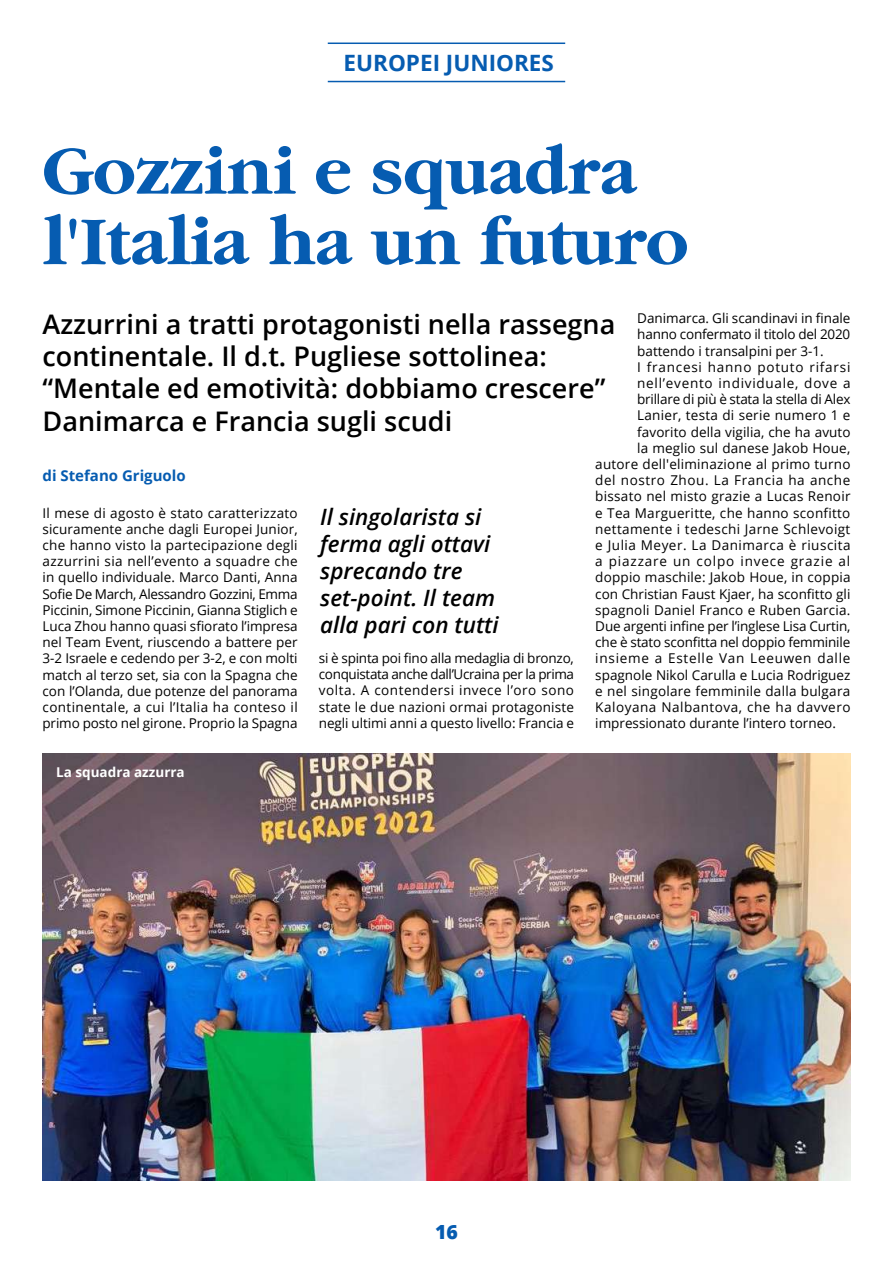
<style>
.page{position:relative;width:893px;height:1263px;background:#fff}
.page>*{position:absolute;margin:0;border:0;box-sizing:border-box;transform-origin:0 0}
.t1{font:900 70.5px/70.5px "Garamond Black S Si";color:#065cb1}
.t2{font:600 27px/32.4px "Open Sans";color:#000}
.t3{font:italic 600 22.5px/27px "Open Sans";color:#000}
.t4{font:700 22.5px "Open Sans";color:#065cb1}
.t5{font:800 19.5px "Open Sans";color:#065cb1}
.t6{font:700 15px "Open Sans";color:#065cb1}
.t7{font:13.5px/16.2px "Open Sans";letter-spacing:.015em;color:#000;text-align:justify}
.t8{font:13.5px "Open Sans";letter-spacing:-.015em;color:#000}
.t9{font:13.5px "Open Sans";letter-spacing:.04em;color:#000}
.t10{font:13.5px "Open Sans";letter-spacing:.055em;color:#000}
.t11{font:13.5px "Open Sans";letter-spacing:.06em;color:#000}
.t12{font:13.5px "Open Sans";letter-spacing:-.01em;color:#000}
.t13{font:13.5px "Open Sans";letter-spacing:.035em;color:#000}
.t14{font:700 13.5px "Open Sans";color:#fff}
</style>
<div class="page">
<hr style="left:328px;top:81px;width:237px;height:1px;background:#065cb1">
<hr style="left:328px;top:43px;width:237px;height:1px;background:#065cb1">
<img style="left:43px;top:753px;width:807px;height:428px">
<h3 class="t4" style="left:344px;top:47px;width:212px">EUROPEI JUNIORES</h3>
<h1 class="t1" style="left:43px;top:135px;width:647px">Gozzini e squadra l'Italia ha un futuro</h1>
<p class="t7" style="left:637px;top:310px;width:215px">Danimarca. Gli scandinavi in finale</p>
<p class="t8" style="left:637px;top:325px;width:215px">hanno confermato il titolo del 2020</p>
<p class="t7" style="left:637px;top:342px;width:188px">battendo i transalpini per 3-1.</p>
<p class="t11" style="left:637px;top:358px;width:215px">I francesi hanno potuto rifarsi</p>
<p class="t10" style="left:637px;top:374px;width:215px">nell’evento individuale, dove a</p>
<p class="t8" style="left:637px;top:390px;width:215px">brillare di più è stata la stella di Alex</p>
<p class="t7" style="left:637px;top:407px;width:215px">Lanier, testa di serie numero 1 e</p>
<p class="t7" style="left:637px;top:423px;width:215px">favorito della vigilia, che ha avuto</p>
<p class="t7" style="left:637px;top:439px;width:215px">la meglio sul danese Jakob Houe,</p>
<p class="t7" style="left:595px;top:456px;width:257px">autore dell'eliminazione al primo turno</p>
<p class="t9" style="left:595px;top:471px;width:257px">del nostro Zhou. La Francia ha anche</p>
<p class="t7" style="left:595px;top:488px;width:257px">bissato nel misto grazie a Lucas Renoir</p>
<p class="t7" style="left:595px;top:504px;width:257px">e Tea Margueritte, che hanno sconfitto</p>
<p class="t7" style="left:595px;top:520px;width:256px">nettamente i tedeschi Jarne Schlevoigt</p>
<p class="t13" style="left:595px;top:536px;width:257px">e Julia Meyer. La Danimarca è riuscita</p>
<p class="t11" style="left:595px;top:552px;width:257px">a piazzare un colpo invece grazie al</p>
<p class="t7" style="left:595px;top:569px;width:257px">doppio maschile: Jakob Houe, in coppia</p>
<p class="t7" style="left:595px;top:585px;width:257px">con Christian Faust Kjaer, ha sconfitto gli</p>
<p class="t7" style="left:595px;top:601px;width:257px">spagnoli Daniel Franco e Ruben Garcia.</p>
<p class="t12" style="left:595px;top:617px;width:257px">Due argenti infine per l’inglese Lisa Curtin,</p>
<p class="t8" style="left:595px;top:633px;width:256px">che è stato sconfitta nel doppio femminile</p>
<p class="t10" style="left:595px;top:649px;width:257px">insieme a Estelle Van Leeuwen dalle</p>
<p class="t7" style="left:595px;top:666px;width:257px">spagnole Nikol Carulla e Lucia Rodriguez</p>
<p class="t7" style="left:595px;top:682px;width:256px">e nel singolare femminile dalla bulgara</p>
<p class="t9" style="left:595px;top:698px;width:257px">Kaloyana Nalbantova, che ha davvero</p>
<p class="t7" style="left:595px;top:715px;width:242px">impressionato durante l’intero torneo.</p>
<h2 class="t2" style="left:43px;top:307px;width:574px">Azzurrini a tratti protagonisti nella rassegna continentale. Il d.t. Pugliese sottolinea: “Mentale ed emotività: dobbiamo crescere” Danimarca e Francia sugli scudi</h2>
<p class="t6" style="left:43px;top:465px;width:145px">di Stefano Griguolo</p>
<p class="t7" style="left:43px;top:504px;width:257px">Il mese di agosto è stato caratterizzato sicuramente anche dagli Europei Junior, che hanno visto la partecipazione degli azzurrini sia nell’evento a squadre che in quello individuale. Marco Danti, Anna Sofie De March, Alessandro Gozzini, Emma Piccinin, Simone Piccinin, Gianna Stiglich e Luca Zhou hanno quasi sfiorato l’impresa nel Team Event, riuscendo a battere per 3-2 Israele e cedendo per 3-2, e con molti match al terzo set, sia con la Spagna che con l’Olanda, due potenze del panorama continentale, a cui l’Italia ha conteso il primo posto nel girone. Proprio la Spagna</p>
<h3 class="t3" style="left:320px;top:503px;width:180px">Il singolarista si ferma agli ottavi sprecando tre set-point. Il team alla pari con tutti</h3>
<p class="t7" style="left:319px;top:650px;width:257px">si è spinta poi fino alla medaglia di bronzo, conquistata anche dall’Ucraina per la prima volta. A contendersi invece l’oro sono state le due nazioni ormai protagoniste negli ultimi anni a questo livello: Francia e</p>
<p class="t14" style="left:56px;top:763px;width:130px">La squadra azzurra</p>
<h3 class="t5" style="left:435px;top:1217px;width:24px">16</h3>
</div>
